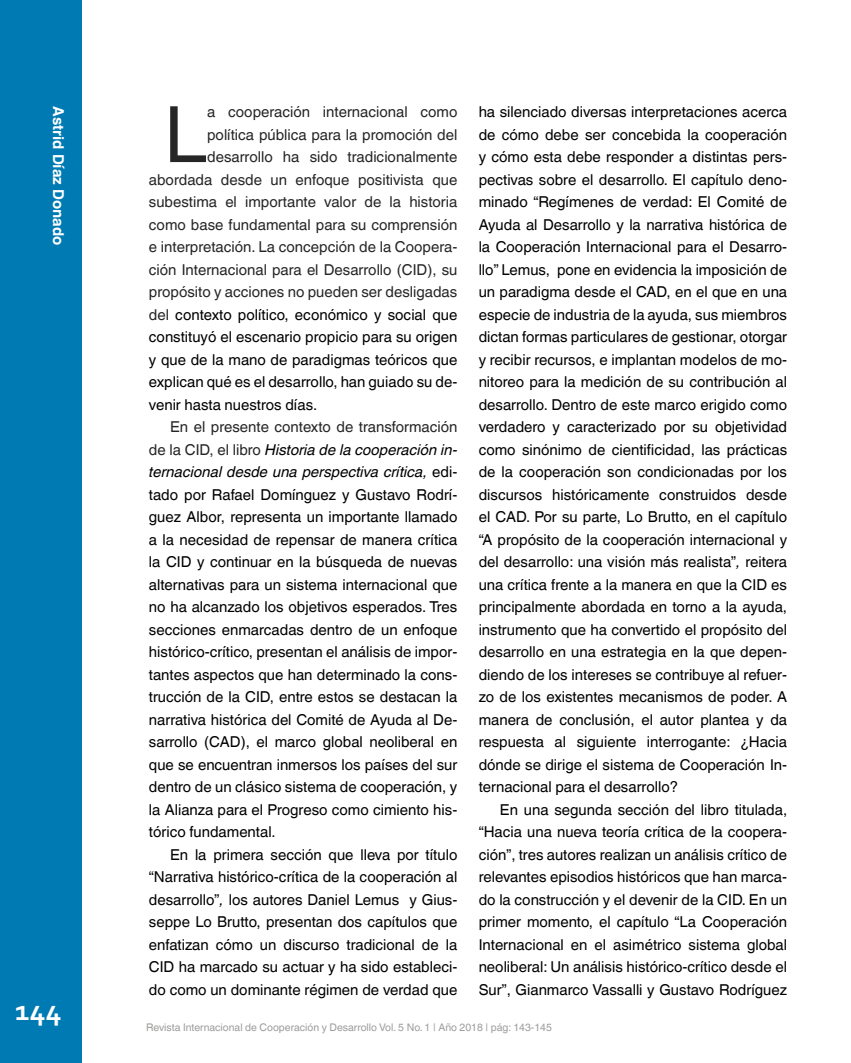
<style>
.page{position:relative;width:851px;height:1063px;background:#fff}
.page>*{position:absolute;margin:0;border:0;box-sizing:border-box;transform-origin:0 0}
.CUERPO_DE_TEXTO{font:77.7px "Helvetica World";color:#262626}
.t1{font:700 30px "Corbel";color:#fff}
.CUERPO_DE_TEXTO-2{font:15px/22.5px "Helvetica World";color:#000;text-align:justify}
.CUERPO_DE_TEXTO-3{font:15px "Helvetica World";color:#262626}
.t2{font:700 15px "Helvetica World";color:#fff}
.t3{font:10.5px "Helvetica World";color:#9d9d9c}
.s1{color:#262626}
.s2{font-style:italic}
</style>
<div class="page">
<div style="left:0;top:0;width:82px;height:1063px;background:#007ab3"></div>
<p class="t2" style="left:67px;top:106px;width:141px;rotate:90deg">Astrid Díaz Donado</p>
<h2 class="t1" style="left:15px;top:992px;width:48px">144</h2>
<p class="CUERPO_DE_TEXTO" style="left:164px;top:90px;width:45px">L</p>
<p class="CUERPO_DE_TEXTO-3" style="left:207px;top:103px;width:252px">a cooperación internacional como</p>
<p class="CUERPO_DE_TEXTO-3" style="left:207px;top:126px;width:252px">política pública para la promoción del</p>
<p class="CUERPO_DE_TEXTO-3" style="left:207px;top:148px;width:252px">desarrollo ha sido tradicionalmente</p>
<p class="CUERPO_DE_TEXTO-3" style="left:149px;top:171px;width:310px">abordada desde un enfoque positivista que</p>
<p class="CUERPO_DE_TEXTO-3" style="left:149px;top:193px;width:310px">subestima el importante valor de la historia</p>
<p class="CUERPO_DE_TEXTO-3" style="left:149px;top:216px;width:310px">como base fundamental para su comprensión</p>
<p class="CUERPO_DE_TEXTO-3" style="left:149px;top:238px;width:310px">e interpretación. La concepción de la Coopera-</p>
<p class="CUERPO_DE_TEXTO-3" style="left:149px;top:261px;width:310px">ción Internacional para el Desarrollo (CID), su</p>
<p class="CUERPO_DE_TEXTO-3" style="left:149px;top:283px;width:310px">propósito y acciones no pueden ser desligadas</p>
<p class="CUERPO_DE_TEXTO-2" style="left:149px;top:303px;width:310px"><span class="s1">del</span> contexto político, económico y social que</p>
<p class="CUERPO_DE_TEXTO-2" style="left:149px;top:326px;width:310px">constituyó el escenario propicio para su origen</p>
<p class="CUERPO_DE_TEXTO-2" style="left:149px;top:348px;width:310px">y que de la mano de paradigmas teóricos que</p>
<p class="CUERPO_DE_TEXTO-2" style="left:149px;top:371px;width:310px">explican qué es el desarrollo, han guiado su de-</p>
<p class="CUERPO_DE_TEXTO-2" style="left:149px;top:393px;width:170px">venir hasta nuestros días.</p>
<p class="CUERPO_DE_TEXTO-2" style="left:149px;top:416px;width:310px;text-indent:21px"><span class="s1">En el presente contexto de transformación de la CID, el libro</span> <span class="s2">Historia de la cooperación in&shy;ternacional desde una perspectiva crítica,</span> edi&shy;tado por Rafael Domínguez y Gustavo Rodrí&shy;guez Albor, representa un importante llamado a la necesidad de repensar de manera crítica la CID y continuar en la búsqueda de nuevas alternativas para un sistema internacional que no ha alcanzado los objetivos esperados. Tres secciones enmarcadas dentro de un enfoque histórico-crítico, presentan el análisis de impor&shy;tantes aspectos que han determinado la cons&shy;trucción de la CID, entre estos se destacan la narrativa histórica del Comité de Ayuda al De&shy;sarrollo (CAD), el marco global neoliberal en que se encuentran inmersos los países del sur dentro de un clásico sistema de cooperación, y la Alianza para el Progreso como cimiento his&shy;tórico fundamental.</p>
<p class="CUERPO_DE_TEXTO-2" style="left:149px;top:843px;width:310px;text-indent:21px">En la primera sección que lleva por título “Narrativa histórico-crítica de la cooperación al desarrollo”<span class="s2">,</span> los autores Daniel Lemus y Gius&shy;seppe Lo Brutto, presentan dos capítulos que enfatizan cómo un discurso tradicional de la CID ha marcado su actuar y ha sido estableci&shy;do como un dominante régimen de verdad que</p>
<p class="CUERPO_DE_TEXTO-2" style="left:478px;top:101px;width:310px">ha silenciado diversas interpretaciones acerca de cómo debe ser concebida la cooperación y cómo esta debe responder a distintas pers&shy;pectivas sobre el desarrollo. El capítulo deno&shy;minado “Regímenes de verdad: El Comité de Ayuda al Desarrollo y la narrativa histórica de la Cooperación Internacional para el Desarro&shy;llo” Lemus, pone en evidencia la imposición de un paradigma desde el CAD, en el que en una especie de industria de la ayuda, sus miembros dictan formas particulares de gestionar, otorgar y recibir recursos, e implantan modelos de mo&shy;nitoreo para la medición de su contribución al desarrollo. Dentro de este marco erigido como verdadero y caracterizado por su objetividad como sinónimo de cientificidad, las prácticas de la cooperación son condicionadas por los discursos históricamente construidos desde el CAD. Por su parte, Lo Brutto, en el capítulo “A propósito de la cooperación internacional y del desarrollo: una visión más realista”<span class="s2">,</span> reitera una crítica frente a la manera en que la CID es principalmente abordada en torno a la ayuda, instrumento que ha convertido el propósito del desarrollo en una estrategia en la que depen&shy;diendo de los intereses se contribuye al refuer&shy;zo de los existentes mecanismos de poder. A manera de conclusión, el autor plantea y da respuesta al siguiente interrogante: ¿Hacia dónde se dirige el sistema de Cooperación In&shy;ternacional para el desarrollo?</p>
<p class="CUERPO_DE_TEXTO-2" style="left:478px;top:798px;width:310px;text-indent:21px">En una segunda sección del libro titulada, “Hacia una nueva teoría crítica de la coopera&shy;ción”, tres autores realizan un análisis crítico de relevantes episodios históricos que han marca&shy;do la construcción y el devenir de la CID. En un primer momento, el capítulo “La Cooperación Internacional en el asimétrico sistema global neoliberal: Un análisis histórico-crítico desde el Sur”, Gianmarco Vassalli y Gustavo Rodríguez</p>
<p class="t3" style="left:146px;top:1021px;width:407px">Revista Internacional de Cooperación y Desarrollo Vol. 5 No. 1 | Año 2018 | pág: 143-145</p>
</div>
